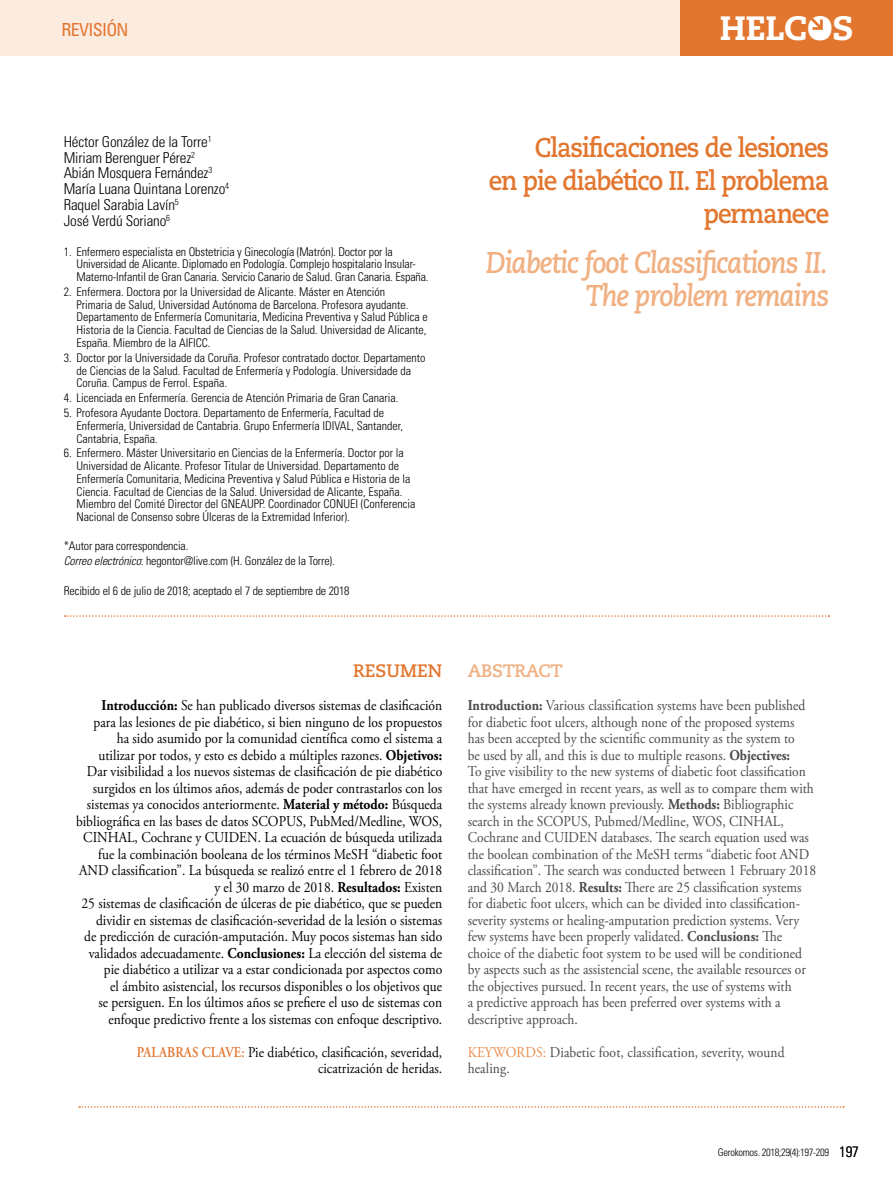
<style>
.page{position:relative;width:893px;height:1191px;background:#fff}
.page>*{position:absolute;margin:0;border:0;box-sizing:border-box;transform-origin:0 0}
.t1{font:800 33.75px "Caecilia LT Std";letter-spacing:-.01em;color:#fff}
.t2{font:italic 700 30px/33px "Caecilia LT Std";letter-spacing:-.04em;color:#f0b081;text-align:right;scale:.9 1}
.t3{font:700 27px/33px "Caecilia LT Std";letter-spacing:-.04em;color:#e3762f;text-align:right;scale:.9 1}
.t4{font:condensed 18px "Univers LT Std";letter-spacing:-.04em;color:#e3762f}
.t5{font:700 18px "Caecilia LT Std";letter-spacing:-.02em;color:#f0b081}
.t6{font:700 18px "Caecilia LT Std";color:#e3762f}
.t7{font:15px/16.5px "Adobe Garamond Pro";color:#000;text-align:right;scale:.9 1}
.t8{font:15px/16.5px "Adobe Garamond Pro";color:#4a4a49;scale:.9 1}
.t9{font:300 condensed 15px/15.8px "Univers LT Std";letter-spacing:-.01em;color:#000}
.t10{font:300 condensed 12px/12.8px "Univers LT Std";color:#000}
.t11{font:300 condensed 10.5px "Univers LT Std";letter-spacing:-.03em;color:#000}
.s1{font-style:italic}
.s2{font-weight:700}
.s3{font-weight:600;color:#e3762f}
.s4{color:#e88b4c}
.s5{font-size:15px}
</style>
<div class="page">
<div style="left:0;top:0;width:705px;height:55px;background:#fcece0"></div>
<div style="left:680px;top:0;width:213px;height:55px;background:#e3762f"></div>
<div style="left:811px;top:19px;width:18px;height:19px;background:#fff;border-radius:50%"></div>
<svg style="left:811px;top:19px;width:12px;height:11px"></svg>
<svg style="left:79px;top:1106px;width:765px;height:1px"></svg>
<svg style="left:65px;top:615px;width:764px;height:2px"></svg>
<h3 class="t4" style="left:62px;top:18px;width:68px">REVISIÓN</h3>
<h1 class="t1" style="left:720px;top:8px;width:135px">HELCOS</h1>
<p class="t9" style="left:64px;top:134px;width:167px">Héctor González de la Torre<sup>1<br></sup>Miriam Berenguer Pérez<sup>2<br></sup>Abián Mosquera Fernández<sup>3<br></sup>María Luana Quintana Lorenzo<sup>4<br></sup>Raquel Sarabia Lavín<sup>5<br></sup>José Verdú Soriano<sup>6</sup></p>
<p class="t10" style="left:77px;top:245px;width:354px;text-indent:-13px">1. Enfermero especialista en Obstetricia y Ginecología (Matrón). Doctor por la<br>Universidad de Alicante. Diplomado en Podología. Complejo hospitalario Insular-<br>Materno-Infantil de Gran Canaria. Servicio Canario de Salud. Gran Canaria. España.</p>
<p class="t10" style="left:77px;top:285px;width:353px;text-indent:-13px">2. Enfermera. Doctora por la Universidad de Alicante. Máster en Atención<br>Primaria de Salud, Universidad Autónoma de Barcelona. Profesora ayudante.<br>Departamento de Enfermería Comunitaria, Medicina Preventiva y Salud Pública e Historia de la Ciencia. Facultad de Ciencias de la Salud. Universidad de Alicante, España. Miembro de la AIFICC.</p>
<p class="t10" style="left:77px;top:351px;width:350px;text-indent:-13px">3. Doctor por la Universidade da Coruña. Profesor contratado doctor. Departamento de Ciencias de la Salud. Facultad de Enfermería y Podología. Universidade da<br>Coruña. Campus de Ferrol. España.</p>
<p class="t10" style="left:64px;top:391px;width:336px">4. Licenciada en Enfermería. Gerencia de Atención Primaria de Gran Canaria.</p>
<p class="t10" style="left:77px;top:406px;width:328px;text-indent:-13px">5. Profesora Ayudante Doctora. Departamento de Enfermería, Facultad de<br>Enfermería, Universidad de Cantabria. Grupo Enfermería IDIVAL, Santander,<br>Cantabria, España.</p>
<p class="t10" style="left:77px;top:447px;width:340px;text-indent:-13px">6. Enfermero. Máster Universitario en Ciencias de la Enfermería. Doctor por la Universidad de Alicante. Profesor Titular de Universidad. Departamento de Enfermería Comunitaria, Medicina Preventiva y Salud Pública e Historia de la Ciencia. Facultad de Ciencias de la Salud. Universidad de Alicante, España.<br>Miembro del Comité Director del GNEAUPP. Coordinador CONUEI (Conferencia Nacional de Consenso sobre Úlceras de la Extremidad Inferior).</p>
<p class="t10" style="left:64px;top:539px;width:272px;line-height:14.4px">*Autor para correspondencia.<br><span class="s1">Correo electrónico</span>: hegontor@live.com (H. González de la Torre).</p>
<p class="t10" style="left:64px;top:584px;width:287px">Recibido el 6 de julio de 2018; aceptado el 7 de septiembre de 2018</p>
<h3 class="t3" style="left:489px;top:131px;width:380px">Clasificaciones de lesiones<br>en pie diabético II. El problema permanece</h3>
<h2 class="t2" style="left:486px;top:246px;width:383px">Diabetic foot Classifications II.<br>The problem remains</h2>
<h3 class="t6" style="left:353px;top:660px;width:90px">RESUMEN</h3>
<p class="t7" style="left:76px;top:697px;width:408px"><span class="s2">Introducción:</span> Se han publicado diversos sistemas de clasificación para las lesiones de pie diabético, si bien ninguno de los propuestos<br>ha sido asumido por la comunidad científica como el sistema a<br>utilizar por todos, y esto es debido a múltiples razones. <span class="s2">Objetivos:<br></span>Dar visibilidad a los nuevos sistemas de clasificación de pie diabético surgidos en los últimos años, además de poder contrastarlos con los sistemas ya conocidos anteriormente. <span class="s2">Material y método:</span> Búsqueda bibliográfica en las bases de datos SCOPUS, PubMed/Medline, WOS, CINHAL, Cochrane y CUIDEN. La ecuación de búsqueda utilizada fue la combinación booleana de los términos MeSH “diabetic foot AND classification”. La búsqueda se realizó entre el 1 febrero de 2018 y el 30 marzo de 2018. <span class="s2">Resultados:</span> Existen<br>25 sistemas de clasificación de úlceras de pie diabético, que se pueden dividir en sistemas de clasificación-severidad de la lesión o sistemas<br>de predicción de curación-amputación. Muy pocos sistemas han sido validados adecuadamente. <span class="s2">Conclusiones:</span> La elección del sistema de pie diabético a utilizar va a estar condicionada por aspectos como<br>el ámbito asistencial, los recursos disponibles o los objetivos que<br>se persiguen. En los últimos años se prefiere el uso de sistemas con enfoque predictivo frente a los sistemas con enfoque descriptivo.</p>
<p class="t7" style="left:137px;top:1044px;width:341px"><span class="s3">PALABRAS CLAVE:</span> Pie diabético, clasificación, severidad, cicatrización de heridas.</p>
<h3 class="t5" style="left:468px;top:660px;width:97px">ABSTRACT</h3>
<p class="t8" style="left:468px;top:697px;width:389px"><span class="s2">Introduction:</span> Various classification systems have been published for diabetic foot ulcers, although none of the proposed systems<br>has been accepted by the scientific community as the system to<br>be used by all, and this is due to multiple reasons. <span class="s2">Objectives:<br></span>To give visibility to the new systems of diabetic foot classification that have emerged in recent years, as well as to compare them with the systems already known previously. <span class="s2">Methods:</span> Bibliographic search in the SCOPUS, Pubmed/Medline, WOS, CINHAL, Cochrane and CUIDEN databases. The search equation used was the boolean combination of the MeSH terms “diabetic foot AND classification”. The search was conducted between 1 February 2018 and 30 March 2018. <span class="s2">Results:</span> There are 25 classification systems for diabetic foot ulcers, which can be divided into classification&shy;severity systems or healing-amputation prediction systems. Very few systems have been properly validated. <span class="s2">Conclusions:</span> The choice of the diabetic foot system to be used will be conditioned by aspects such as the assistencial scene, the available resources or the objectives pursued. In recent years, the use of systems with<br>a predictive approach has been preferred over systems with a descriptive approach.</p>
<p class="t8" style="left:468px;top:1044px;width:354px"><span class="s4">KEYWORDS:</span> Diabetic foot, classification, severity, wound healing.</p>
<p class="t11" style="left:718px;top:1145px;width:143px">Gerokomos. 2018;29(4):197-209 <span class="s5">197</span></p>
</div>
